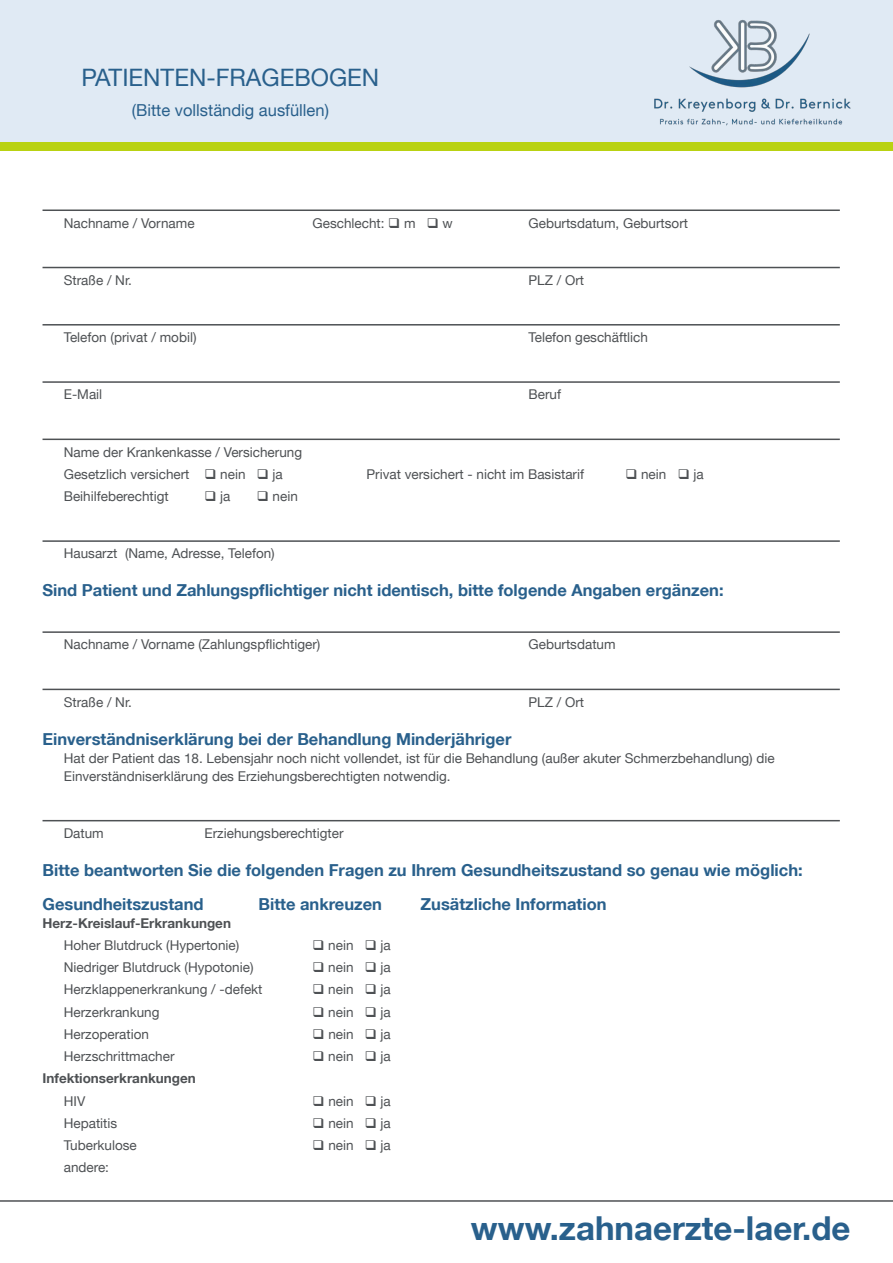
<style>
.page{position:relative;width:893px;height:1263px;background:#fff}
.page>*{position:absolute;margin:0;border:0;box-sizing:border-box;transform-origin:0 0}
.t1{font:700 33px "Helvetica Neue LT";color:#29608c}
.t2{font:24px "Helvetica Neue LT";color:#29608c}
.t3{font:700 16.5px/33.8px "Helvetica Neue LT";color:#29608c}
.t4{font:16.5px "Helvetica Neue LT";color:#29608c}
.t5{font:13.5px/22.2px "Helvetica Neue LT";color:#4e5154}
.t6{font:700 13.5px "Helvetica Neue LT";color:#4e5154}
</style>
<div class="page">
<div style="left:0;top:0;width:893px;height:142px;background:#e0eaf4"></div>
<div style="left:0;top:142px;width:893px;height:9px;background:#b9d212"></div>
<hr style="left:0;top:1200px;width:893px;height:2px;background:#4e5154">
<img style="left:654px;top:17px;width:196px;height:109px">
<hr style="left:43px;top:209px;width:797px;height:2px;background:#4e5154">
<hr style="left:43px;top:267px;width:797px;height:1px;background:#4e5154">
<hr style="left:43px;top:324px;width:797px;height:2px;background:#4e5154">
<hr style="left:43px;top:381px;width:797px;height:2px;background:#4e5154">
<hr style="left:43px;top:439px;width:797px;height:1px;background:#4e5154">
<hr style="left:43px;top:540px;width:797px;height:2px;background:#4e5154">
<hr style="left:43px;top:631px;width:797px;height:2px;background:#4e5154">
<hr style="left:43px;top:689px;width:797px;height:1px;background:#4e5154">
<hr style="left:43px;top:820px;width:797px;height:1px;background:#4e5154">
<h2 class="t2" style="left:82px;top:63px;width:299px">PATIENTEN-FRAGEBOGEN</h2>
<p class="t4" style="left:132px;top:100px;width:199px">(Bitte vollständig ausfüllen)</p>
<p class="t5" style="left:64px;top:211px;width:132px">Nachname / Vorname</p>
<p class="t5" style="left:313px;top:211px;width:142px">Geschlecht: ❑ m ❑ w</p>
<p class="t5" style="left:529px;top:211px;width:161px">Geburtsdatum, Geburtsort</p>
<p class="t5" style="left:64px;top:269px;width:70px">Straße / Nr.</p>
<p class="t5" style="left:529px;top:269px;width:57px">PLZ / Ort</p>
<p class="t5" style="left:64px;top:326px;width:134px">Telefon (privat / mobil)</p>
<p class="t5" style="left:529px;top:326px;width:121px">Telefon geschäftlich</p>
<p class="t5" style="left:64px;top:383px;width:40px">E-Mail</p>
<p class="t5" style="left:529px;top:383px;width:34px">Beruf</p>
<p class="t5" style="left:64px;top:440px;width:240px">Name der Krankenkasse / Versicherung<br>Gesetzlich versichert ❑ nein ❑ ja</p>
<p class="t5" style="left:64px;top:485px;width:107px">Beihilfeberechtigt</p>
<p class="t5" style="left:205px;top:485px;width:28px">❑ ja</p>
<p class="t5" style="left:257px;top:485px;width:43px">❑ nein</p>
<p class="t5" style="left:367px;top:463px;width:219px">Privat versichert - nicht im Basistarif</p>
<p class="t5" style="left:625px;top:463px;width:80px">❑ nein ❑ ja</p>
<p class="t5" style="left:64px;top:542px;width:213px">Hausarzt (Name, Adresse, Telefon)</p>
<p class="t3" style="left:43px;top:573px;width:683px">Sind Patient und Zahlungspflichtiger nicht identisch, bitte folgende Angaben ergänzen:</p>
<p class="t5" style="left:64px;top:633px;width:258px">Nachname / Vorname (Zahlungspflichtiger)</p>
<p class="t5" style="left:529px;top:633px;width:89px">Geburtsdatum</p>
<p class="t5" style="left:64px;top:690px;width:70px">Straße / Nr.</p>
<p class="t5" style="left:529px;top:690px;width:57px">PLZ / Ort</p>
<p class="t3" style="left:43px;top:721px;width:470px">Einverständniserklärung bei der Behandlung Minderjähriger</p>
<p class="t5" style="left:64px;top:749px;width:712px;line-height:18px">Hat der Patient das 18. Lebensjahr noch nicht vollendet, ist für die Behandlung (außer akuter Schmerzbehandlung) die<br>Einverständniserklärung des Erziehungsberechtigten notwendig.</p>
<p class="t5" style="left:64px;top:822px;width:42px">Datum</p>
<p class="t5" style="left:205px;top:822px;width:140px">Erziehungsberechtigter</p>
<p class="t3" style="left:43px;top:853px;width:762px">Bitte beantworten Sie die folgenden Fragen zu Ihrem Gesundheitszustand so genau wie möglich:<br>Gesundheitszustand</p>
<p class="t3" style="left:259px;top:886px;width:125px">Bitte ankreuzen</p>
<p class="t3" style="left:421px;top:886px;width:188px">Zusätzliche Information</p>
<p class="t6" style="left:43px;top:914px;width:190px">Herz-Kreislauf-Erkrankungen</p>
<p class="t5" style="left:64px;top:934px;width:177px">Hoher Blutdruck (Hypertonie)</p>
<p class="t5" style="left:313px;top:934px;width:80px">❑ nein ❑ ja</p>
<p class="t5" style="left:64px;top:956px;width:191px">Niedriger Blutdruck (Hypotonie)</p>
<p class="t5" style="left:313px;top:956px;width:80px">❑ nein ❑ ja</p>
<p class="t5" style="left:64px;top:978px;width:200px">Herzklappenerkrankung / -defekt</p>
<p class="t5" style="left:313px;top:978px;width:80px">❑ nein ❑ ja</p>
<p class="t5" style="left:64px;top:1001px;width:97px">Herzerkrankung</p>
<p class="t5" style="left:313px;top:1001px;width:80px">❑ nein ❑ ja</p>
<p class="t5" style="left:64px;top:1023px;width:87px">Herzoperation</p>
<p class="t5" style="left:313px;top:1023px;width:80px">❑ nein ❑ ja</p>
<p class="t5" style="left:64px;top:1045px;width:112px">Herzschrittmacher</p>
<p class="t5" style="left:313px;top:1045px;width:80px">❑ nein ❑ ja</p>
<p class="t6" style="left:43px;top:1070px;width:155px">Infektionserkrankungen</p>
<p class="t5" style="left:64px;top:1089px;width:23px">HIV</p>
<p class="t5" style="left:313px;top:1089px;width:80px">❑ nein ❑ ja</p>
<p class="t5" style="left:64px;top:1112px;width:55px">Hepatitis</p>
<p class="t5" style="left:313px;top:1112px;width:80px">❑ nein ❑ ja</p>
<p class="t5" style="left:64px;top:1134px;width:75px">Tuberkulose</p>
<p class="t5" style="left:313px;top:1134px;width:80px">❑ nein ❑ ja</p>
<p class="t5" style="left:64px;top:1156px;width:47px">andere:</p>
<h1 class="t1" style="left:471px;top:1207px;width:381px">www.zahnaerzte-laer.de</h1>
</div>
